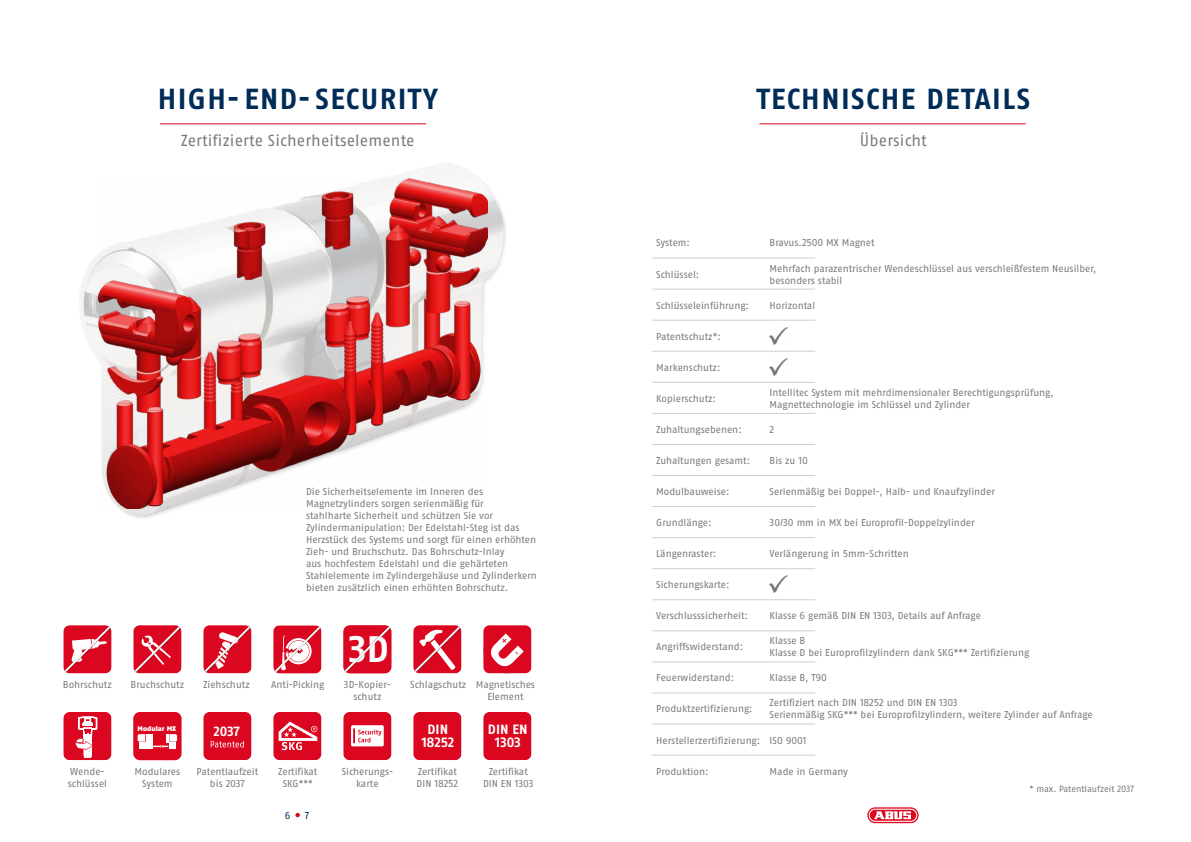
<style>
.page{position:relative;width:1191px;height:842px;background:#fff}
.page>*{position:absolute;margin:0;border:0;box-sizing:border-box;transform-origin:0 0}
.t1{font:700 36.9px "ABUS Fago Pro";color:#fff}
.t2{font:700 29px "ABUS Fago Pro";letter-spacing:.05em;color:#002c58}
.t3{font:16px "ABUS Fago Pro";letter-spacing:.005em;color:#7c7b7b}
.t4{font:700 13.4px/12.3px "ABUS Fago Pro";letter-spacing:-.005em;color:#fff;text-align:center}
.t5{font:700 13.3px "ABUS Fago Pro";color:#fff}
.t6{font:10px/12px "ABUS Fago Pro";letter-spacing:-.005em;color:#7c7b7b}
.t7{font:10px "ABUS Fago Pro";color:#002c58}
.t8{font:9px "ABUS Fago Pro";letter-spacing:-.005em;color:#7c7b7b}
.t9{font:900 6.9px "ABUS Fago Pro";color:#fff}
</style>
<div class="page">
<hr style="left:759px;top:123px;width:266px;height:1px;background:#db0720">
<hr style="left:160px;top:123px;width:266px;height:1px;background:#db0720">
<svg style="left:273px;top:712px;width:48px;height:48px;background:#e13549"></svg>
<svg style="left:63px;top:625px;width:49px;height:48px;background:#e13f52"></svg>
<svg style="left:273px;top:625px;width:48px;height:48px"></svg>
<svg style="left:483px;top:625px;width:48px;height:48px"></svg>
<svg style="left:343px;top:712px;width:48px;height:48px"></svg>
<svg style="left:133px;top:625px;width:48px;height:48px;background:#de2a40"></svg>
<svg style="left:343px;top:625px;width:48px;height:48px;background:#db1930"></svg>
<svg style="left:133px;top:712px;width:48px;height:48px"></svg>
<div style="left:413px;top:712px;width:48px;height:48px;background:#db0720"></div>
<svg style="left:63px;top:712px;width:49px;height:48px"></svg>
<div style="left:483px;top:712px;width:48px;height:48px;background:#db0720"></div>
<svg style="left:203px;top:625px;width:48px;height:48px;background:#df3347"></svg>
<svg style="left:413px;top:625px;width:48px;height:48px"></svg>
<svg style="left:203px;top:712px;width:48px;height:48px;background:#dc142b"></svg>
<img style="left:79px;top:163px;width:427px;height:355px">
<img style="left:99px;top:179px;width:389px;height:329px">
<hr style="left:652px;top:258px;width:163px;height:1px;background:#cecece">
<hr style="left:652px;top:289px;width:163px;height:1px;background:#cecece">
<hr style="left:652px;top:320px;width:163px;height:1px;background:#cecece">
<img style="left:769px;top:327px;width:19px;height:17px">
<hr style="left:652px;top:351px;width:163px;height:1px;background:#cecece">
<img style="left:769px;top:358px;width:19px;height:17px">
<hr style="left:652px;top:382px;width:163px;height:1px;background:#cecece">
<hr style="left:652px;top:413px;width:163px;height:1px;background:#cecece">
<hr style="left:652px;top:444px;width:163px;height:1px;background:#cecece">
<hr style="left:652px;top:475px;width:163px;height:1px;background:#cecece">
<hr style="left:652px;top:506px;width:163px;height:1px;background:#cecece">
<hr style="left:652px;top:537px;width:163px;height:1px;background:#cecece">
<hr style="left:652px;top:568px;width:163px;height:1px;background:#cecece">
<img style="left:769px;top:576px;width:19px;height:17px">
<hr style="left:652px;top:599px;width:163px;height:1px;background:#cecece">
<hr style="left:652px;top:630px;width:163px;height:1px;background:#cecece">
<hr style="left:652px;top:661px;width:163px;height:1px;background:#cecece">
<hr style="left:652px;top:693px;width:163px;height:1px;background:#cecece">
<hr style="left:652px;top:724px;width:163px;height:1px;background:#cecece">
<hr style="left:652px;top:755px;width:163px;height:1px;background:#cecece">
<svg style="left:867px;top:807px;width:51px;height:16px"></svg>
<svg style="left:868px;top:809px;width:49px;height:13px"></svg>
<svg style="left:295px;top:813px;width:5px;height:4px"></svg>
<h2 class="t2" style="left:158px;top:82px;width:282px">HIGH-END-SECURITY</h2>
<h3 class="t3" style="left:181px;top:131px;width:235px">Zertifizierte Sicherheitselemente</h3>
<p class="t6" style="left:306px;top:485px;width:232px">Die Sicherheitselemente im Inneren des Magnetzylinders sorgen serienmäßig für<br>stahlharte Sicherheit und schützen Sie vor Zylindermanipulation: Der Edelstahl-Steg ist das Herzstück des Systems und sorgt für einen erhöhten Zieh- und Bruchschutz. Das Bohrschutz-Inlay<br>aus hochfestem Edelstahl und die gehärteten Stahlelemente im Zylindergehäuse und Zylinderkern bieten zusätzlich einen erhöhten Bohrschutz.</p>
<h1 class="t1" style="left:348px;top:627px;width:42px">3D</h1>
<p class="t6" style="left:63px;top:679px;width:50px">Bohrschutz</p>
<p class="t6" style="left:271px;top:679px;width:55px">Anti-Picking</p>
<p class="t6" style="left:476px;top:679px;width:61px;text-align:center">Magnetisches<br>Element</p>
<p class="t6" style="left:131px;top:679px;width:55px">Bruchschutz</p>
<p class="t6" style="left:344px;top:679px;width:48px;text-align:center">3D-Kopier&shy;schutz</p>
<p class="t6" style="left:203px;top:679px;width:48px">Ziehschutz</p>
<p class="t6" style="left:410px;top:679px;width:58px">Schlagschutz</p>
<p class="t9" style="left:138px;top:725px;width:40px">Modular MX</p>
<h3 class="t4" style="left:421px;top:723px;width:35px">DIN<br>18252</h3>
<h3 class="t4" style="left:488px;top:723px;width:41px">DIN EN<br>1303</h3>
<h3 class="t5" style="left:214px;top:723px;width:28px">2037</h3>
<p class="t6" style="left:197px;top:766px;width:63px;text-align:center">Patentlaufzeit bis 2037</p>
<p class="t6" style="left:278px;top:766px;width:41px;text-align:center">Zertifikat<br>SKG***</p>
<p class="t6" style="left:68px;top:766px;width:41px">Wende&shy;schlüssel</p>
<p class="t6" style="left:483px;top:766px;width:52px;text-align:center">Zertifikat<br>DIN EN 1303</p>
<p class="t6" style="left:134px;top:766px;width:47px;text-align:center">Modulares<br>System</p>
<p class="t6" style="left:416px;top:766px;width:43px">Zertifikat<br>DIN 18252</p>
<p class="t6" style="left:342px;top:766px;width:53px;text-align:center">Sicherungs&shy;karte</p>
<p class="t7" style="left:285px;top:809px;width:7px">6</p>
<p class="t7" style="left:305px;top:809px;width:6px">7</p>
<h2 class="t2" style="left:756px;top:82px;width:275px">TECHNISCHE DETAILS</h2>
<h3 class="t3" style="left:859px;top:131px;width:69px">Übersicht</h3>
<p class="t6" style="left:656px;top:237px;width:35px">System:</p>
<p class="t6" style="left:769px;top:237px;width:106px">Bravus.2500 MX Magnet</p>
<p class="t6" style="left:656px;top:268px;width:45px">Schlüssel:</p>
<p class="t6" style="left:769px;top:262px;width:328px">Mehrfach parazentrischer Wendeschlüssel aus verschleißfestem Neusilber, besonders stabil</p>
<p class="t6" style="left:656px;top:299px;width:94px">Schlüsseleinführung:</p>
<p class="t6" style="left:769px;top:299px;width:47px">Horizontal</p>
<p class="t6" style="left:656px;top:330px;width:66px">Patentschutz*:</p>
<p class="t6" style="left:656px;top:361px;width:66px">Markenschutz:</p>
<p class="t6" style="left:656px;top:392px;width:61px">Kopierschutz:</p>
<p class="t6" style="left:769px;top:386px;width:285px">Intellitec System mit mehrdimensionaler Berechtigungsprüfung,<br>Magnettechnologie im Schlüssel und Zylinder</p>
<p class="t6" style="left:656px;top:423px;width:87px">Zuhaltungsebenen:</p>
<p class="t6" style="left:769px;top:423px;width:6px">2</p>
<p class="t6" style="left:656px;top:454px;width:95px">Zuhaltungen gesamt:</p>
<p class="t6" style="left:769px;top:454px;width:40px">Bis zu 10</p>
<p class="t6" style="left:656px;top:485px;width:75px">Modulbauweise:</p>
<p class="t6" style="left:769px;top:485px;width:227px">Serienmäßig bei Doppel-, Halb- und Knaufzylinder</p>
<p class="t6" style="left:656px;top:516px;width:57px">Grundlänge:</p>
<p class="t6" style="left:769px;top:516px;width:206px">30/30 mm in MX bei Europrofil-Doppelzylinder</p>
<p class="t6" style="left:656px;top:548px;width:62px">Längenraster:</p>
<p class="t6" style="left:769px;top:548px;width:141px">Verlängerung in 5mm-Schritten</p>
<p class="t6" style="left:656px;top:579px;width:75px">Sicherungskarte:</p>
<p class="t6" style="left:656px;top:610px;width:93px">Verschlusssicherheit:</p>
<p class="t6" style="left:769px;top:610px;width:213px">Klasse 6 gemäß DIN EN 1303, Details auf Anfrage</p>
<p class="t6" style="left:656px;top:641px;width:88px">Angriffswiderstand:</p>
<p class="t6" style="left:769px;top:635px;width:261px">Klasse B<br>Klasse D bei Europrofilzylindern dank SKG*** Zertifizierung</p>
<p class="t6" style="left:656px;top:672px;width:79px">Feuerwiderstand:</p>
<p class="t6" style="left:769px;top:672px;width:59px">Klasse B, T90</p>
<p class="t6" style="left:656px;top:703px;width:98px">Produktzertifizierung:</p>
<p class="t6" style="left:769px;top:697px;width:325px">Zertifiziert nach DIN 18252 und DIN EN 1303<br>Serienmäßig SKG*** bei Europrofilzylindern, weitere Zylinder auf Anfrage</p>
<p class="t6" style="left:656px;top:734px;width:152px">Herstellerzertifizierung: ISO 9001</p>
<p class="t6" style="left:656px;top:765px;width:54px">Produktion:</p>
<p class="t6" style="left:769px;top:765px;width:80px">Made in Germany</p>
<p class="t8" style="left:1029px;top:784px;width:106px">* max. Patentlaufzeit 2037</p>
</div>
